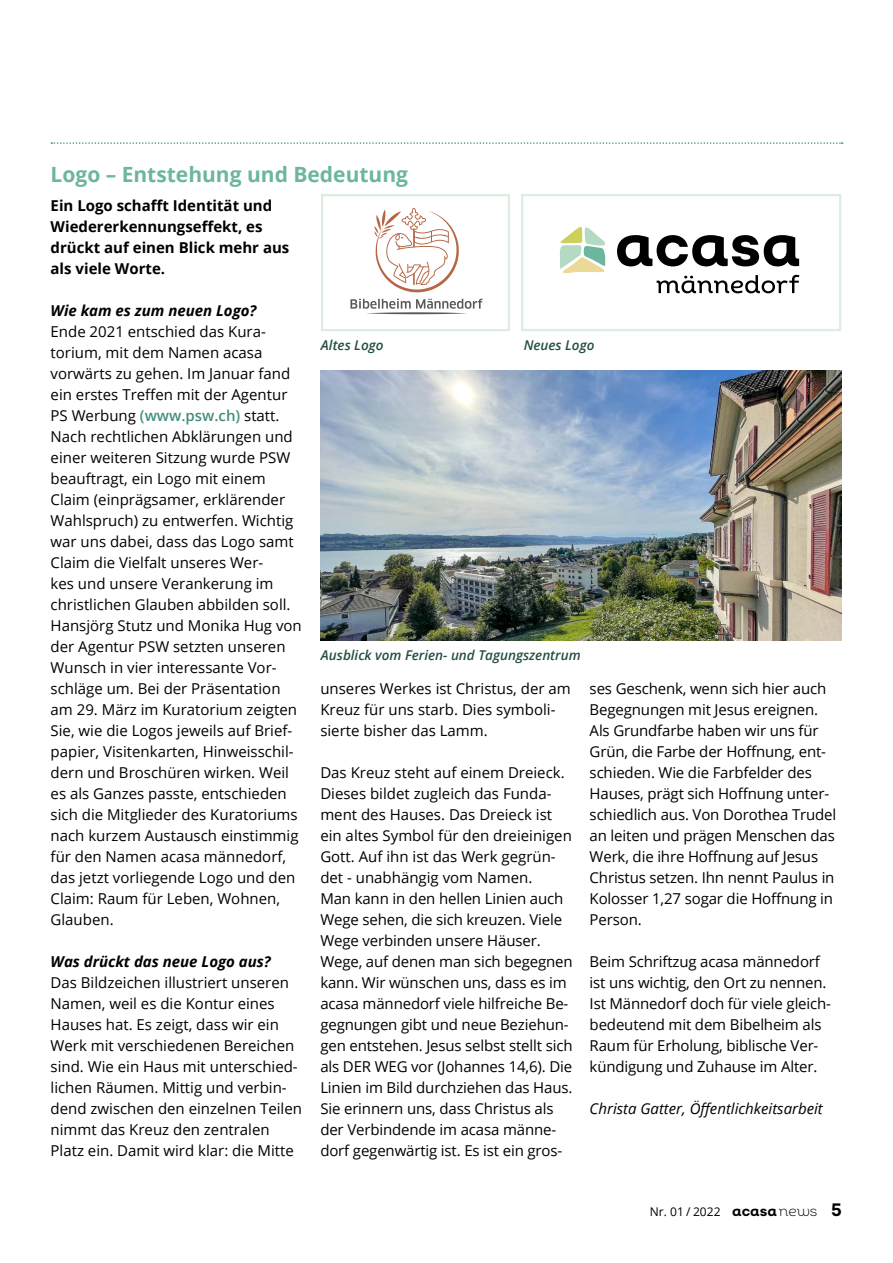
<style>
.page{position:relative;width:893px;height:1263px;background:#fff}
.page>*{position:absolute;margin:0;border:0;box-sizing:border-box;transform-origin:0 0}
.t1{font:700 21px "Open Sans";color:#6cb69e}
.t2{font:15px/21px "Open Sans";color:#000}
.t3{font:700 15px/21px "Open Sans";color:#000}
.t4{font:italic 700 15px "Open Sans";color:#000}
.t5{font:italic 15px "Open Sans";color:#000}
.t6{font:italic 600 13.5px "Open Sans";color:#244f41}
.t7{font:12px "Open Sans";color:#000}
.s1{font-weight:600;color:#448e7e}
.s2{font-family:"Intro Bold Alt";font-size:15px}
.s3{font-family:"Intro Light Alt";font-size:15px}
.s4{font-family:"Intro Bold Alt";font-size:18px}
</style>
<div class="page">
<svg style="left:51px;top:142px;width:792px;height:2px"></svg>
<img style="left:320px;top:371px;width:522px;height:270px">
<div style="left:321px;top:194px;width:189px;height:137px;background:#fff;border:2px solid #dcede2"></div>
<svg style="left:350px;top:299px;width:133px;height:15px"></svg>
<svg style="left:374px;top:208px;width:85px;height:85px"></svg>
<div style="left:521px;top:194px;width:320px;height:137px;background:#fff;border:2px solid #dcede2"></div>
<svg style="left:617px;top:235px;width:182px;height:32px"></svg>
<svg style="left:657px;top:275px;width:142px;height:19px"></svg>
<svg style="left:559px;top:227px;width:46px;height:46px"></svg>
<h1 class="t1" style="left:51px;top:159px;width:359px">Logo – Entstehung und Bedeutung</h1>
<p class="t3" style="left:51px;top:194px;width:240px">Ein Logo schafft Identität und<br>Wiedererkennungseffekt, es drückt auf einen Blick mehr aus als viele Worte.</p>
<p class="t4" style="left:51px;top:300px;width:207px">Wie kam es zum neuen Logo?</p>
<p class="t2" style="left:51px;top:320px;width:253px">Ende 2021 entschied das Kura&shy;torium, mit dem Namen acasa vorwärts zu gehen. Im Januar fand ein erstes Treffen mit der Agentur<br>PS Werbung <span class="s1">(www.psw.ch)</span> statt.<br>Nach rechtlichen Abklärungen und einer weiteren Sitzung wurde PSW beauftragt, ein Logo mit einem<br>Claim (einprägsamer, erklärender<br>Wahlspruch) zu entwerfen. Wichtig war uns dabei, dass das Logo samt<br>Claim die Vielfalt unseres Wer-<br>kes und unsere Verankerung im christlichen Glauben abbilden soll.<br>Hansjörg Stutz und Monika Hug von der Agentur PSW setzten unseren<br>Wunsch in vier interessante Vor&shy;schläge um. Bei der Präsentation am 29. März im Kuratorium zeigten<br>Sie, wie die Logos jeweils auf Brief&shy;papier, Visitenkarten, Hinweisschil&shy;dern und Broschüren wirken. Weil es als Ganzes passte, entschieden sich die Mitglieder des Kuratoriums nach kurzem Austausch einstimmig für den Namen acasa männedorf, das jetzt vorliegende Logo und den<br>Claim: Raum für Leben, Wohnen,<br>Glauben.</p>
<p class="t4" style="left:51px;top:951px;width:222px">Was drückt das neue Logo aus?</p>
<p class="t2" style="left:51px;top:971px;width:253px">Das Bildzeichen illustriert unseren Namen, weil es die Kontur eines Hauses hat. Es zeigt, dass wir ein Werk mit verschiedenen Bereichen sind. Wie ein Haus mit unterschied&shy;lichen Räumen. Mittig und verbin&shy;dend zwischen den einzelnen Teilen nimmt das Kreuz den zentralen Platz ein. Damit wird klar: die Mitte</p>
<p class="t6" style="left:321px;top:336px;width:64px">Altes Logo</p>
<p class="t6" style="left:524px;top:336px;width:72px">Neues Logo</p>
<p class="t6" style="left:321px;top:646px;width:261px">Ausblick vom Ferien- und Tagungszentrum</p>
<p class="t2" style="left:320px;top:677px;width:252px">unseres Werkes ist Christus, der am<br>Kreuz für uns starb. Dies symboli&shy;sierte bisher das Lamm.</p>
<p class="t2" style="left:320px;top:761px;width:254px">Das Kreuz steht auf einem Dreieck.<br>Dieses bildet zugleich das Funda&shy;ment des Hauses. Das Dreieck ist ein altes Symbol für den dreieinigen Gott. Auf ihn ist das Werk gegrün&shy;det - unabhängig vom Namen.<br>Man kann in den hellen Linien auch Wege sehen, die sich kreuzen. Viele Wege verbinden unsere Häuser.<br>Wege, auf denen man sich begegnen kann. Wir wünschen uns, dass es im acasa männedorf viele hilfreiche Be&shy;gegnungen gibt und neue Beziehun&shy;gen entstehen. Jesus selbst stellt sich als DER WEG vor (Johannes 14,6). Die Linien im Bild durchziehen das Haus.<br>Sie erinnern uns, dass Christus als der Verbindende im acasa männe&shy;dorf gegenwärtig ist. Es ist ein gros-</p>
<p class="t2" style="left:590px;top:677px;width:248px">ses Geschenk, wenn sich hier auch<br>Begegnungen mit Jesus ereignen.<br>Als Grundfarbe haben wir uns für<br>Grün, die Farbe der Hoffnung, ent&shy;schieden. Wie die Farbfelder des<br>Hauses, prägt sich Hoffnung unter&shy;schiedlich aus. Von Dorothea Trudel an leiten und prägen Menschen das<br>Werk, die ihre Hoffnung auf Jesus<br>Christus setzen. Ihn nennt Paulus in<br>Kolosser 1,27 sogar die Hoffnung in<br>Person.</p>
<p class="t2" style="left:590px;top:950px;width:243px">Beim Schriftzug acasa männedorf ist uns wichtig, den Ort zu nennen.<br>Ist Männedorf doch für viele gleich&shy;bedeutend mit dem Bibelheim als Raum für Erholung, biblische Ver&shy;kündigung und Zuhause im Alter.</p>
<p class="t5" style="left:590px;top:1098px;width:235px">Christa Gatter, Öffentlichkeitsarbeit</p>
<p class="t7" style="left:650px;top:1203px;width:194px">Nr. 01 / 2022 <span class="s2">acasa</span><span class="s3">news</span> <span class="s4">5</span></p>
</div>
